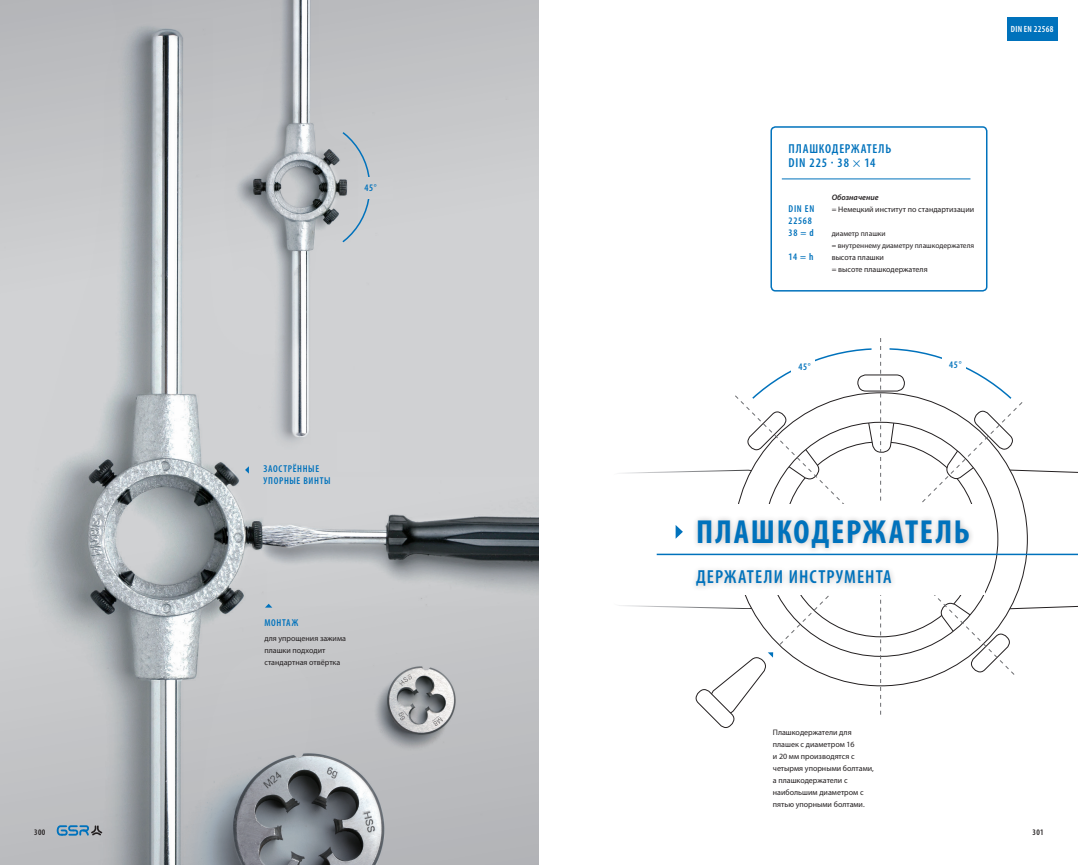
<style>
.page{position:relative;width:1078px;height:865px;background:#fff}
.page>*{position:absolute;margin:0;border:0;box-sizing:border-box;transform-origin:0 0}
.t1{font:700 condensed 33.4px "Myriad Pro";letter-spacing:.05em;color:#0072bc}
.t2{font:600 condensed 18.9px "Myriad Pro";letter-spacing:.06em;color:#0072bc}
.t3{font:600 condensed 13px/14px "Myriad Pro";letter-spacing:.06em;color:#0072bc}
.t4{font:600 condensed 10px/12px "Myriad Pro";letter-spacing:.065em;color:#0072bc}
.t5{font:600 condensed 9px "Myriad Pro";letter-spacing:.03em;color:#fff}
.t6{font:600 condensed 8.5px "Myriad Pro";letter-spacing:.04em;color:#231f20}
.t7{font:8px/12px "Myriad Pro";color:#231f20}
.t8{font:italic 600 8px "Myriad Pro";color:#231f20}
.t9{font:7.5px/12px "Myriad Pro";color:#231f20}
.s1{font-weight:400}
</style>
<div class="page">
<img style="left:0;top:0;width:539px;height:865px">
<div style="left:359px;top:178px;width:33px;height:20px;background:#cdced0"></div>
<svg style="left:265px;top:603px;width:7px;height:4px"></svg>
<img style="left:207px;top:0;width:177px;height:479px">
<svg style="left:245px;top:466px;width:4px;height:7px"></svg>
<img style="left:153px;top:737px;width:249px;height:128px">
<img style="left:357px;top:652px;width:115px;height:116px">
<div style="left:770px;top:126px;width:217px;height:165px;border:2px solid #0072bc;border-radius:4px"></div>
<hr style="left:781px;top:178px;width:189px;height:1px;background:#0072bc">
<svg style="left:619px;top:338px;width:458px;height:390px"></svg>
<hr style="left:656px;top:553px;width:421px;height:2px;background:#0072bc">
<div style="left:1006px;top:17px;width:51px;height:24px;background:#0072bc"></div>
<svg style="left:57px;top:825px;width:45px;height:10px"></svg>
<p class="t4" style="left:364px;top:182px;width:14px">45°</p>
<p class="t4" style="left:263px;top:463px;width:68px">заострённые упорные винты</p>
<p class="t4" style="left:264px;top:616px;width:35px">монтаж</p>
<p class="t7" style="left:264px;top:632px;width:83px">для упрощения зажима плашки подходит стандартная отвёртка</p>
<p class="t5" style="left:1010px;top:24px;width:44px">DIN EN 22568</p>
<h3 class="t3" style="left:788px;top:141px;width:104px">Плашкодержатель<br>DIN 225 · 38 <span class="s1">×</span> 14</h3>
<p class="t8" style="left:831px;top:192px;width:48px">Обозначение</p>
<p class="t4" style="left:788px;top:202px;width:27px">DIN EN</p>
<p class="t7" style="left:831px;top:203px;width:144px">= Немецкий институт по стандартизации</p>
<p class="t4" style="left:788px;top:214px;width:26px">22568<br>38 = d</p>
<p class="t9" style="left:831px;top:227px;width:144px">диаметр плашки<br>= внутреннему диаметру плашкодержателя</p>
<p class="t4" style="left:788px;top:250px;width:26px">14 = h</p>
<p class="t7" style="left:831px;top:251px;width:97px">высота плашки<br>= высоте плашкодержателя</p>
<p class="t4" style="left:798px;top:361px;width:14px">45°</p>
<p class="t4" style="left:949px;top:359px;width:14px">45°</p>
<h1 class="t1" style="left:696px;top:510px;width:275px">Плашкодержатель</h1>
<h2 class="t2" style="left:696px;top:566px;width:197px">Держатели инструмента</h2>
<p class="t7" style="left:772px;top:726px;width:102px">Плашкодержатели для плашек с диаметром 16<br>и 20 мм производятся с четырмя упорными болтами, а плашкодержатели с наибольшим диаметром с пятью упорными болтами.</p>
<p class="t6" style="left:34px;top:827px;width:13px">300</p>
<p class="t6" style="left:1032px;top:827px;width:13px">301</p>
</div>
